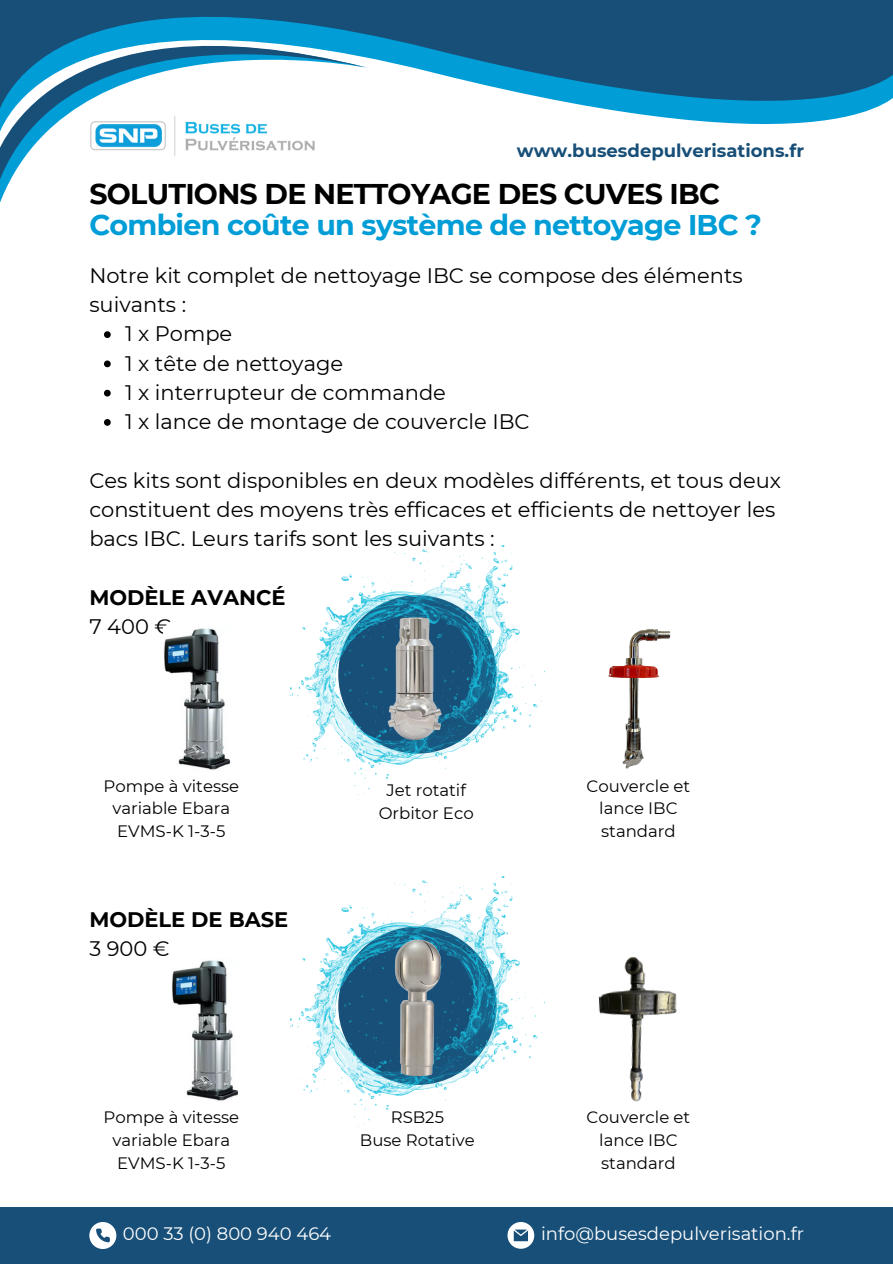
<style>
.page{position:relative;width:893px;height:1264px;background:#fff}
.page>*{position:absolute;margin:0;border:0;box-sizing:border-box;transform-origin:0 0}
.t1{font:700 28.5px "Montserrat";letter-spacing:-.025em;color:#009dd7}
.t2{font:700 28.5px "Montserrat";letter-spacing:-.025em;color:#000}
.t3{font:21px/29.2px "Montserrat";color:#000}
.t4{font:700 21px/29.2px "Montserrat";color:#000}
.t5{font:18px "Montserrat";color:#fff}
.t6{font:700 18px "Montserrat";color:#184f78}
.t7{font:16.5px/22.6px "Montserrat";color:#000;text-align:center}
.s1{font-weight:400}
</style>
<div class="page">
<svg style="left:368px;top:0;width:524px;height:124px;fill:#184f78"></svg>
<svg style="left:0;top:0;width:368px;height:193px"></svg>
<svg style="left:104px;top:331px;width:7px;height:7px"></svg>
<svg style="left:104px;top:360px;width:7px;height:7px"></svg>
<svg style="left:104px;top:390px;width:7px;height:6px"></svg>
<svg style="left:104px;top:419px;width:7px;height:7px"></svg>
<img style="left:291px;top:545px;width:253px;height:251px">
<img style="left:338px;top:600px;width:158px;height:158px;border-radius:50%">
<img style="left:608px;top:629px;width:63px;height:140px">
<img style="left:164px;top:628px;width:66px;height:142px">
<img style="left:291px;top:876px;width:253px;height:251px">
<img style="left:172px;top:960px;width:66px;height:141px">
<img style="left:391px;top:935px;width:52px;height:141px">
<img style="left:598px;top:957px;width:79px;height:145px">
<div style="left:0;top:1207px;width:892px;height:56px;background:#184f78"></div>
<svg style="left:89px;top:1222px;width:27px;height:26px"></svg>
<svg style="left:507px;top:1222px;width:27px;height:26px"></svg>
<img style="left:89px;top:115px;width:229px;height:42px">
<p class="t6" style="left:517px;top:140px;width:289px">www.busesdepulverisations.fr</p>
<h1 class="t2" style="left:89px;top:177px;width:632px">SOLUTIONS DE NETTOYAGE DES CUVES IBC</h1>
<h1 class="t1" style="left:89px;top:207px;width:674px">Combien coûte un système de nettoyage IBC ?</h1>
<p class="t3" style="left:89px;top:261px;width:655px">Notre kit complet de nettoyage IBC se compose des éléments suivants :</p>
<p class="t3" style="left:125px;top:319px;width:109px">1 x Pompe</p>
<h4 class="t3" style="left:125px;top:348px;width:220px">1 x tête de nettoyage</h4>
<h3 class="t3" style="left:125px;top:378px;width:322px">1 x interrupteur de commande</h3>
<h3 class="t3" style="left:125px;top:407px;width:406px">1 x lance de montage de couvercle IBC</h3>
<h3 class="t3" style="left:89px;top:465px;width:693px">Ces kits sont disponibles en deux modèles différents, et tous deux constituent des moyens très efficaces et efficients de nettoyer les bacs IBC. Leurs tarifs sont les suivants :</h3>
<h3 class="t4" style="left:89px;top:582px;width:198px">MODÈLE AVANCÉ<br><span class="s1">7 400 €</span></h3>
<p class="t7" style="left:103px;top:774px;width:137px">Pompe à vitesse variable Ebara<br>EVMS-K 1-3-5</p>
<p class="t7" style="left:586px;top:774px;width:105px">Couvercle et lance IBC standard</p>
<p class="t7" style="left:386px;top:778px;width:81px">Jet rotatif</p>
<p class="t7" style="left:379px;top:801px;width:96px">Orbitor Eco</p>
<h3 class="t4" style="left:89px;top:904px;width:200px">MODÈLE DE BASE<br><span class="s1">3 900 €</span></h3>
<p class="t7" style="left:103px;top:1105px;width:137px">Pompe à vitesse variable Ebara<br>EVMS-K 1-3-5</p>
<p class="t7" style="left:586px;top:1105px;width:105px">Couvercle et lance IBC standard</p>
<p class="t7" style="left:390px;top:1105px;width:55px">RSB25</p>
<p class="t7" style="left:360px;top:1128px;width:116px">Buse Rotative</p>
<h2 class="t5" style="left:123px;top:1222px;width:210px">000 33 (0) 800 940 464</h2>
<p class="t5" style="left:541px;top:1222px;width:264px">info@busesdepulverisation.fr</p>
</div>
